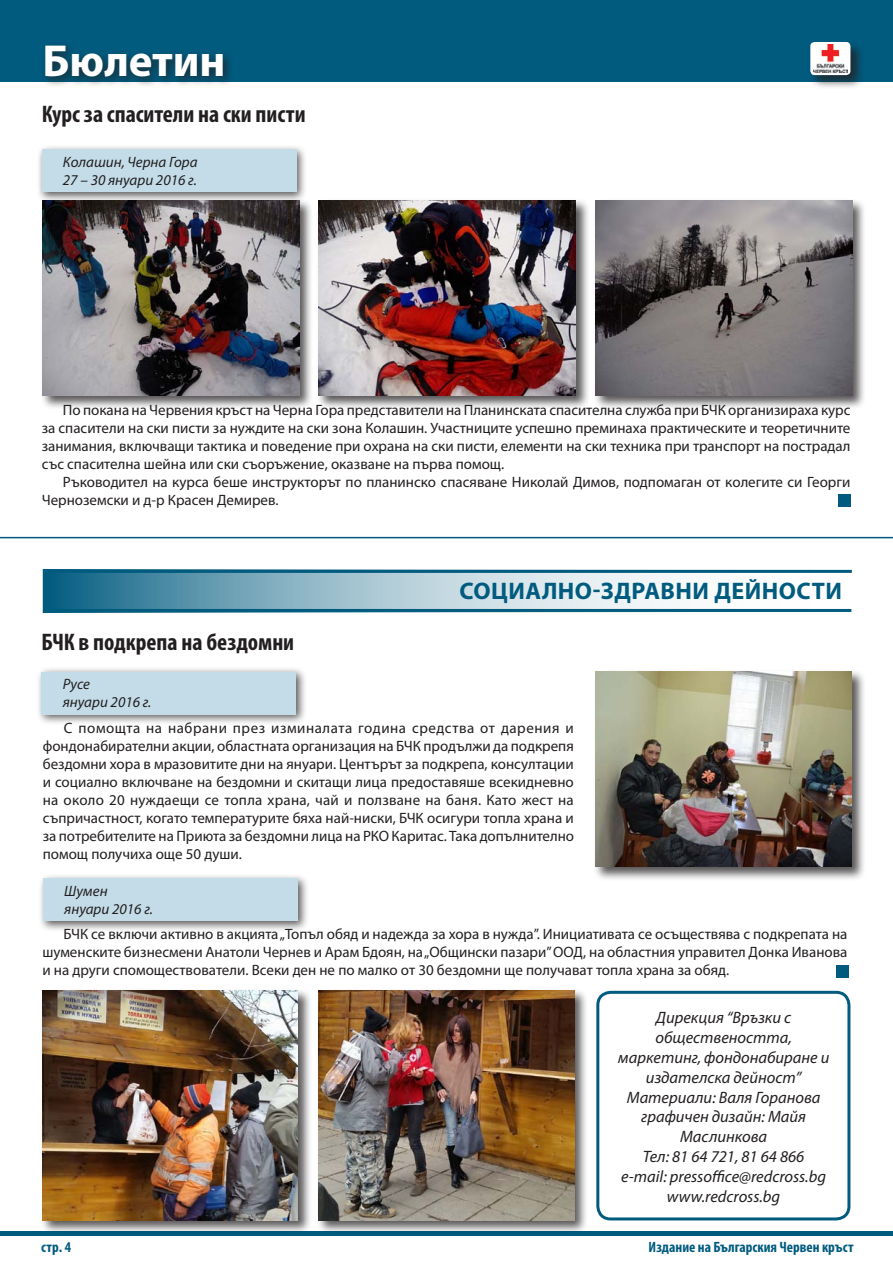
<style>
.page{position:relative;width:893px;height:1263px;background:#fff}
.page>*{position:absolute;margin:0;border:0;box-sizing:border-box;transform-origin:0 0}
.t1{font:700 45px "Myriad Pro";color:#fff}
.Bulletin_body{font:700 condensed 24px "Myriad Pro";color:#231f20}
.Bulletin_body-2{font:700 24px "Myriad Pro";letter-spacing:.02em;color:#005b7f}
.Bulletin_body-3{font:italic 16.5px/19.8px "Myriad Pro";color:#231f20;text-align:center}
.Bulletin_body-4{font:15px/18px "Myriad Pro";color:#231f20;text-align:justify}
.Bulletin_body-5{font:italic 15px "Myriad Pro";color:#231f20}
.t2{font:700 condensed 15px "Myriad Pro";color:#005b7f}
</style>
<div class="page">
<div style="left:0;top:0;width:893px;height:82px;background:#005b7f"></div>
<div style="left:808px;top:40px;width:57px;height:49px;background:#231f20;opacity:.75"></div>
<div style="left:810px;top:42px;width:40px;height:33px;background:#fff;border-radius:4px"></div>
<img style="left:813px;top:44px;width:34px;height:29px">
<div style="left:40px;top:41px;width:194px;height:47px;background:#231f20;opacity:.75"></div>
<hr style="left:0;top:1232px;width:893px;height:4px;background:#005b7f">
<div style="left:837px;top:965px;width:12px;height:13px;background:#005b7f"></div>
<div style="left:596px;top:991px;width:254px;height:229px;border:3px solid #005b7f;border-radius:13px"></div>
<div style="left:38px;top:873px;width:271px;height:59px;background:#231f20;opacity:.75"></div>
<div style="left:43px;top:878px;width:255px;height:43px;background:#c3dce8"></div>
<div style="left:40px;top:198px;width:274px;height:212px;background:#231f20;opacity:.75"></div>
<img style="left:43px;top:203px;width:256px;height:193px">
<div style="left:36px;top:144px;width:272px;height:59px;background:#231f20;opacity:.75"></div>
<div style="left:42px;top:149px;width:254px;height:43px;background:#c3dce8"></div>
<div style="left:838px;top:494px;width:12px;height:12px;background:#005b7f"></div>
<hr style="left:1px;top:537px;width:891px;height:1px;background:#005b7f">
<svg style="left:43px;top:569px;width:809px;height:44px"></svg>
<hr style="left:47px;top:609px;width:803px;height:3px;background:#005b7f">
<hr style="left:46px;top:570px;width:804px;height:3px;background:#005b7f">
<div style="left:317px;top:198px;width:273px;height:212px;background:#231f20;opacity:.75"></div>
<img style="left:319px;top:200px;width:257px;height:196px">
<div style="left:593px;top:198px;width:273px;height:212px;background:#231f20;opacity:.75"></div>
<img style="left:595px;top:200px;width:257px;height:196px">
<div style="left:593px;top:670px;width:273px;height:211px;background:#231f20;opacity:.75"></div>
<img style="left:595px;top:672px;width:257px;height:195px">
<div style="left:36px;top:666px;width:271px;height:59px;background:#231f20;opacity:.75"></div>
<div style="left:42px;top:672px;width:254px;height:42px;background:#c3dce8"></div>
<div style="left:41px;top:988px;width:271px;height:247px;background:#231f20;opacity:.75"></div>
<img style="left:43px;top:991px;width:255px;height:229px">
<div style="left:317px;top:988px;width:271px;height:247px;background:#231f20;opacity:.75"></div>
<img style="left:319px;top:991px;width:255px;height:229px">
<h1 class="t1" style="left:43px;top:32px;width:185px">Бюлетин</h1>
<p class="Bulletin_body" style="left:42px;top:99px;width:265px">Курс за спасители на ски писти</p>
<p class="Bulletin_body-5" style="left:63px;top:152px;width:136px">Колашин, Черна Гора</p>
<p class="Bulletin_body-5" style="left:63px;top:170px;width:135px">27 – 30 януари 2016 г.</p>
<p class="Bulletin_body-4" style="left:42px;top:401px;width:810px;text-indent:21px">По покана на Червения кръст на Черна Гора представители на Планинската спасителна служба при БЧК организираха курс за спасители на ски писти за нуждите на ски зона Колашин. Участниците успешно преминаха практическите и теоретичните занимания, включващи тактика и поведение при охрана на ски писти, елементи на ски техника при транспорт на пострадал със спасителна шейна или ски съоръжение, оказване на първа помощ.</p>
<p class="Bulletin_body-4" style="left:42px;top:473px;width:810px;text-indent:21px">Ръководител на курса беше инструкторът по планинско спасяване Николай Димов, подпомаган от колегите си Георги<br>Черноземски и д-р Красен Демирев.</p>
<p class="Bulletin_body-2" style="left:459px;top:575px;width:384px">СОЦИАЛНО-ЗДРАВНИ ДЕЙНОСТИ</p>
<p class="Bulletin_body" style="left:42px;top:626px;width:254px">БЧК в подкрепа на бездомни</p>
<p class="Bulletin_body-5" style="left:63px;top:675px;width:29px">Русе</p>
<p class="Bulletin_body-5" style="left:63px;top:693px;width:90px">януари 2016 г.</p>
<p class="Bulletin_body-4" style="left:43px;top:719px;width:533px;text-indent:21px">С помощта на набрани през изминалата година средства от дарения и фондонабирателни акции, областната организация на БЧК продължи да подкрепя бездомни хора в мразовитите дни на януари. Центърът за подкрепа, консултации и социално включване на бездомни и скитащи лица предоставяше всекидневно на около 20 нуждаещи се топла храна, чай и ползване на баня. Като жест на съпричастност, когато температурите бяха най-ниски, БЧК осигури топла храна и за потребителите на Приюта за бездомни лица на РКО Каритас. Така допълнително помощ получиха още 50 души.</p>
<p class="Bulletin_body-5" style="left:64px;top:881px;width:45px">Шумен</p>
<p class="Bulletin_body-5" style="left:64px;top:899px;width:90px">януари 2016 г.</p>
<p class="Bulletin_body-4" style="left:42px;top:924px;width:807px;text-indent:21px">БЧК се включи активно в акцията „Топъл обяд и надежда за хора в нужда”. Инициативата се осъществява с подкрепата на шуменските бизнесмени Анатоли Чернев и Арам Бдоян, на „Общински пазари” ООД, на областния управител Донка Иванова и на други спомоществователи. Всеки ден не по малко от 30 бездомни ще получават топла храна за обяд.</p>
<p class="Bulletin_body-3" style="left:656px;top:1007px;width:136px">Дирекция “Връзки с</p>
<p class="Bulletin_body-3" style="left:655px;top:1027px;width:138px">обществеността,</p>
<p class="Bulletin_body-3" style="left:618px;top:1047px;width:213px">маркетинг, фондонабиране и</p>
<p class="Bulletin_body-3" style="left:646px;top:1067px;width:157px">издателска дейност”</p>
<p class="Bulletin_body-3" style="left:627px;top:1087px;width:195px">Материали: Валя Горанова</p>
<p class="Bulletin_body-3" style="left:641px;top:1106px;width:166px">графичен дизайн: Майя<br>Маслинкова</p>
<p class="Bulletin_body-3" style="left:643px;top:1146px;width:163px">Тел: 81 64 721, 81 64 866</p>
<p class="Bulletin_body-3" style="left:621px;top:1166px;width:206px">e-mail: pressoffice@redcross.bg</p>
<p class="Bulletin_body-3" style="left:667px;top:1186px;width:115px">www.redcross.bg</p>
<p class="t2" style="left:41px;top:1238px;width:31px">стр. 4</p>
<p class="t2" style="left:649px;top:1237px;width:207px">Издание на Българския Червен кръст</p>
</div>
